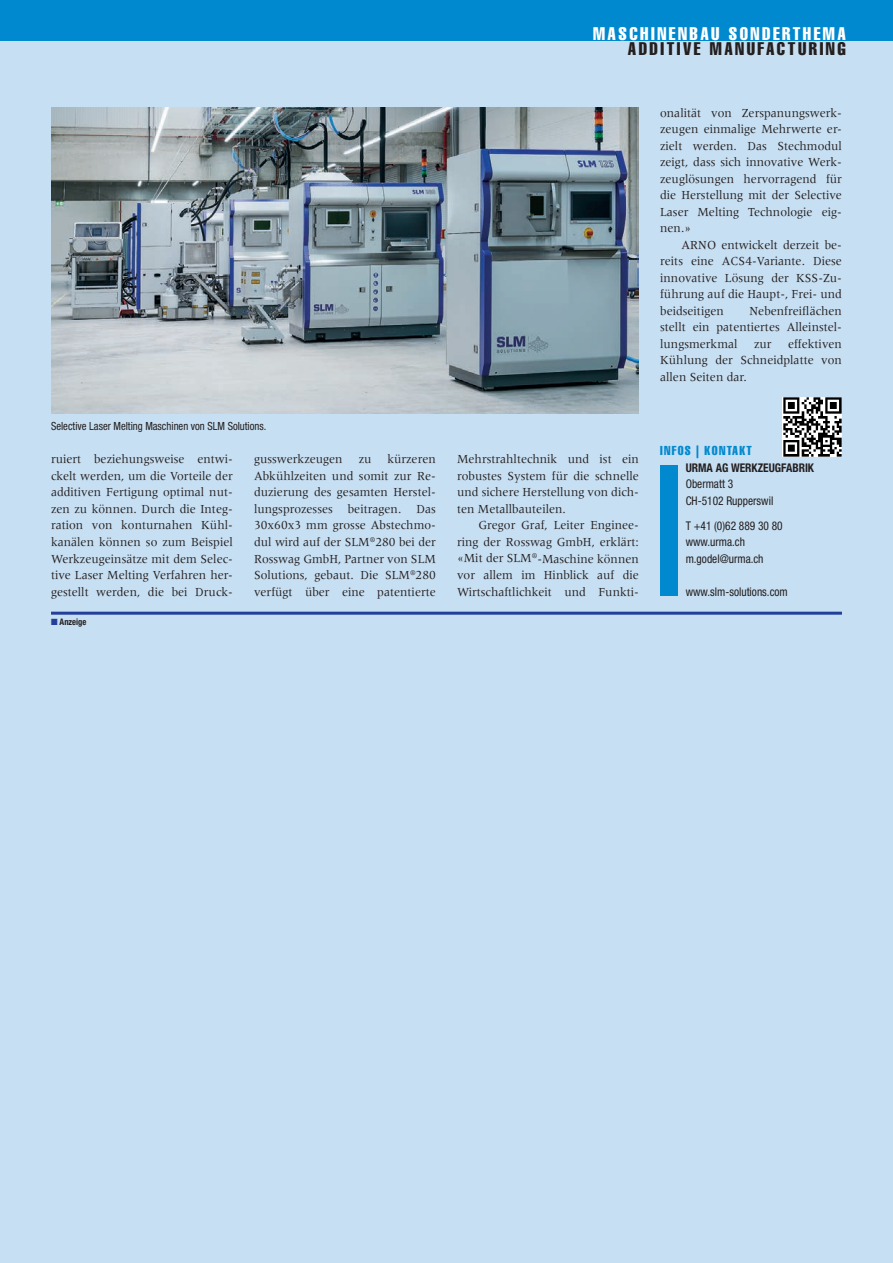
<style>
.page{position:relative;width:893px;height:1263px;background:#c7dff2}
.page>*{position:absolute;margin:0;border:0;box-sizing:border-box;transform-origin:0 0}
.t1{font:extra-condensed 18px "Helvetica";letter-spacing:.14em;color:#fff}
.t2{font:extra-condensed 18px "Helvetica";letter-spacing:.14em;color:#231f20}
.Grundtext_Einzug{font:12.75px/16.5px "Meridien LT Std";color:#231f20;text-align:justify;scale:.95 1}
.Adresse_Info{font:extra-condensed 12.75px "Helvetica";letter-spacing:.1em;color:#0089cf}
.Adresse_Text{font:condensed 12px "Helvetica Neue";color:#231f20;scale:.95 1}
.Adresse_Firma{font:700 condensed 12px "Helvetica Neue";color:#231f20;scale:.95 1}
.Bildlegende{font:condensed 11.25px "Helvetica Neue";color:#231f20;scale:.95 1}
.Anzeige{font:700 condensed 9px "Helvetica Neue";color:#231f20;scale:.95 1}
.s1{color:#223f99}
</style>
<div class="page">
<div style="left:0;top:0;width:893px;height:40px;background:#0089cf"></div>
<hr style="left:51px;top:612px;width:791px;height:3px;background:#223f99">
<div style="left:660px;top:465px;width:17px;height:130px;background:#0089cf"></div>
<img style="left:783px;top:398px;width:59px;height:59px">
<img style="left:51px;top:108px;width:588px;height:306px">
<h1 class="t1" style="left:593px;top:23px;width:254px">MASCHINENBAU SONDERTHEMA</h1>
<h1 class="t2" style="left:628px;top:38px;width:219px">ADDITIVE MANUFACTURING</h1>
<p class="Bildlegende" style="left:51px;top:420px;width:228px">Selective Laser Melting Maschinen von SLM Solutions.</p>
<p class="Grundtext_Einzug" style="left:51px;top:451px;width:193px;text-align:left">ruiert beziehungsweise entwi&shy;ckelt werden, um die Vorteile der additiven Fertigung optimal nut&shy;zen zu können. Durch die Integ&shy;ration von konturnahen Kühl&shy;kanälen können so zum Beispiel<br>Werkzeugeinsätze mit dem Selec&shy;tive Laser Melting Verfahren her&shy;gestellt werden, die bei Druck-</p>
<p class="Grundtext_Einzug" style="left:254px;top:451px;width:95px">gusswerkzeugen</p>
<p class="Grundtext_Einzug" style="left:359px;top:451px;width:15px">zu</p>
<p class="Grundtext_Einzug" style="left:254px;top:451px;width:193px;text-indent:133px">kürzeren Abkühlzeiten und somit zur Re&shy;duzierung des gesamten Herstel&shy;lungsprozesses beitragen. Das 30x60x3 mm grosse Abstechmo&shy;dul wird auf der SLM<sup>®</sup>280 bei der Rosswag GmbH, Partner von SLM Solutions, gebaut. Die SLM<sup>®</sup>280 verfügt über eine patentierte</p>
<p class="Grundtext_Einzug" style="left:457px;top:451px;width:193px">Mehrstrahltechnik und ist ein robustes System für die schnelle und sichere Herstellung von dich&shy;ten Metallbauteilen.</p>
<p class="Grundtext_Einzug" style="left:457px;top:517px;width:193px;text-indent:21px">Gregor Graf, Leiter Enginee&shy;ring der Rosswag GmbH, erklärt: «Mit der SLM<sup>®</sup>-Maschine können vor allem im Hinblick auf die Wirtschaftlichkeit und Funkti-</p>
<p class="Anzeige" style="left:51px;top:617px;width:39px"><span class="s1">■</span> Anzeige</p>
<p class="Grundtext_Einzug" style="left:660px;top:105px;width:193px">onalität von Zerspanungswerk&shy;zeugen einmalige Mehrwerte er&shy;zielt werden. Das Stechmodul zeigt, dass sich innovative Werk&shy;zeuglösungen hervorragend für die Herstellung mit der Selective Laser Melting Technologie eig&shy;nen.»</p>
<p class="Grundtext_Einzug" style="left:660px;top:237px;width:193px;text-indent:21px">ARNO entwickelt derzeit be&shy;reits eine ACS4-Variante. Diese innovative Lösung der KSS-Zu&shy;führung auf die Haupt-, Frei- und beidseitigen</p>
<p class="Grundtext_Einzug" style="left:660px;top:303px;width:193px;text-indent:89px">Nebenfreiflächen stellt ein patentiertes Alleinstel&shy;lungsmerkmal</p>
<p class="Grundtext_Einzug" style="left:660px;top:336px;width:193px;text-indent:128px">effektiven Kühlung der Schneidplatte von allen Seiten dar.</p>
<p class="Grundtext_Einzug" style="left:754px;top:336px;width:20px">zur</p>
<p class="Adresse_Info" style="left:660px;top:443px;width:93px">INFOS | KONTAKT</p>
<p class="Adresse_Firma" style="left:686px;top:460px;width:137px">URMA AG WERKZEUGFABRIK</p>
<p class="Adresse_Text" style="left:686px;top:477px;width:52px">Obermatt 3</p>
<p class="Adresse_Text" style="left:686px;top:493px;width:94px">CH-5102 Rupperswil</p>
<p class="Adresse_Text" style="left:686px;top:518px;width:104px">T +41 (0)62 889 30 80</p>
<p class="Adresse_Text" style="left:686px;top:535px;width:64px">www.urma.ch</p>
<p class="Adresse_Text" style="left:686px;top:551px;width:84px">m.godel@urma.ch</p>
<p class="Adresse_Text" style="left:686px;top:584px;width:109px">www.slm-solutions.com</p>
</div>
